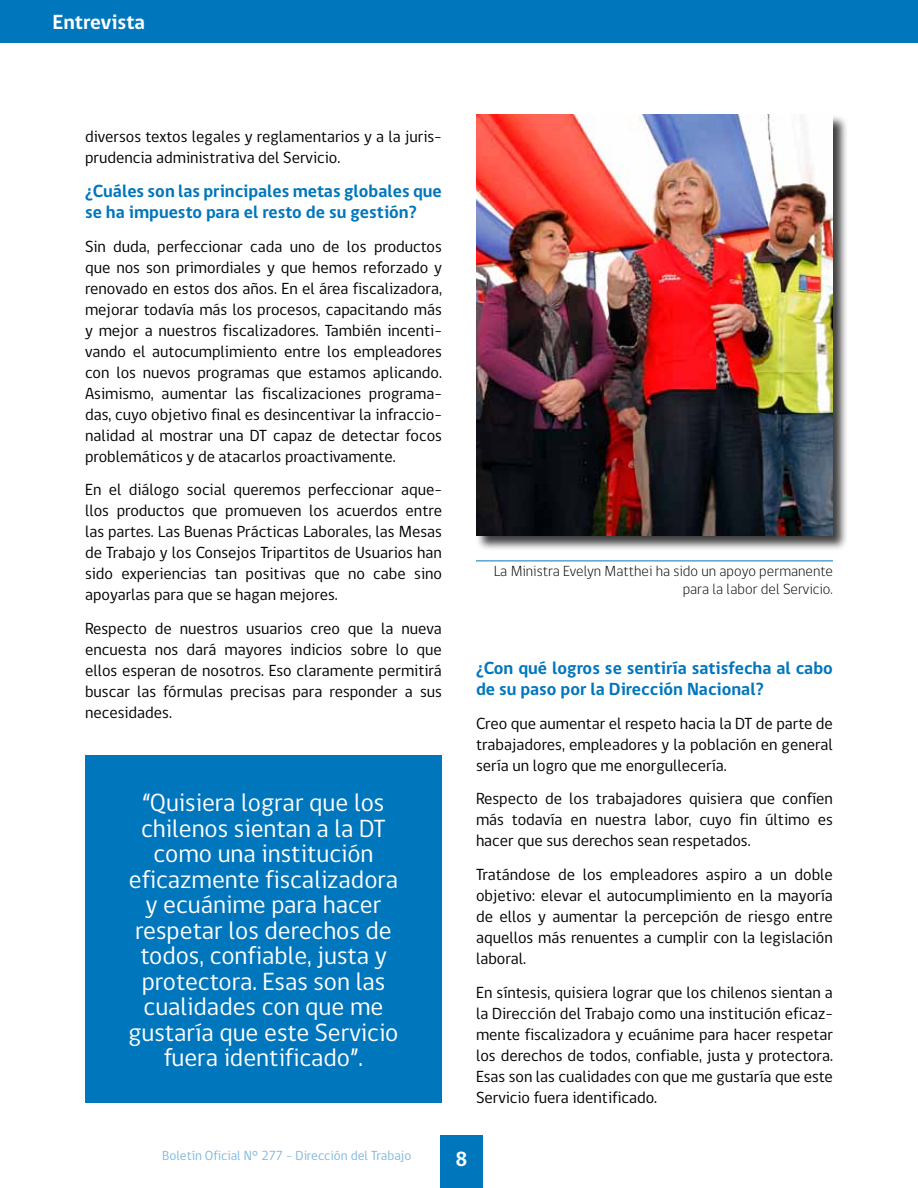
<style>
.page{position:relative;width:918px;height:1188px;background:#fff}
.page>*{position:absolute;margin:0;border:0;box-sizing:border-box;transform-origin:0 0}
.t1{font:25.5px/25.5px "gob CL";color:#fff;text-align:center}
.t2{font:700 21px "gob CL";color:#fff}
.t3{font:700 18px/21px "gob CL";color:#0076bd}
.t4{font:16.5px/21px "gob CL";color:#000;text-align:justify}
.t5{font:300 15px/18px "gob CL";color:#000;text-align:right}
.t6{font:13.5px "gob CL";color:#80bade}
</style>
<div class="page">
<div style="left:0;top:0;width:918px;height:43px;background:#0076bd"></div>
<div style="left:440px;top:1135px;width:42px;height:53px;background:#0076bd"></div>
<div style="left:85px;top:755px;width:357px;height:348px;background:#0076bd"></div>
<div style="left:475px;top:114px;width:374px;height:437px;background:#000;opacity:.75"></div>
<img style="left:476px;top:115px;width:357px;height:421px">
<hr style="left:476px;top:561px;width:357px;height:1px;background:#0076bd">
<p class="t2" style="left:52px;top:8px;width:94px">Entrevista</p>
<p class="t4" style="left:85px;top:126px;width:358px">diversos textos legales y reglamentarios y a la juris&shy;prudencia administrativa del Servicio.</p>
<p class="t3" style="left:85px;top:181px;width:358px">¿Cuáles son las principales metas globales que se ha impuesto para el resto de su gestión?</p>
<p class="t4" style="left:85px;top:236px;width:358px">Sin duda, perfeccionar cada uno de los productos que nos son primordiales y que hemos reforzado y renovado en estos dos años. En el área fiscalizadora, mejorar todavía más los procesos, capacitando más y mejor a nuestros fiscalizadores. También incenti&shy;vando el autocumplimiento entre los empleadores con los nuevos programas que estamos aplicando.<br>Asimismo, aumentar las fiscalizaciones programa&shy;das, cuyo objetivo final es desincentivar la infraccio&shy;nalidad al mostrar una DT capaz de detectar focos problemáticos y de atacarlos proactivamente.</p>
<p class="t4" style="left:85px;top:480px;width:358px">En el diálogo social queremos perfeccionar aque&shy;llos productos que promueven los acuerdos entre las partes. Las Buenas Prácticas Laborales, las Mesas de Trabajo y los Consejos Tripartitos de Usuarios han sido experiencias tan positivas que no cabe sino apoyarlas para que se hagan mejores.</p>
<p class="t4" style="left:85px;top:619px;width:358px">Respecto de nuestros usuarios creo que la nueva encuesta nos dará mayores indicios sobre lo que ellos esperan de nosotros. Eso claramente permitirá buscar las fórmulas precisas para responder a sus necesidades.</p>
<p class="t1" style="left:129px;top:791px;width:272px">“Quisiera lograr que los chilenos sientan a la DT como una institución eficazmente fiscalizadora y ecuánime para hacer respetar los derechos de todos, confiable, justa y protectora. Esas son las cualidades con que me gustaría que este Servicio fuera identificado”.</p>
<p class="t5" style="left:494px;top:563px;width:341px">La Ministra Evelyn Matthei ha sido un apoyo permanente para la labor del Servicio.</p>
<p class="t3" style="left:476px;top:658px;width:358px">¿Con qué logros se sentiría satisfecha al cabo de su paso por la Dirección Nacional?</p>
<p class="t4" style="left:476px;top:713px;width:358px">Creo que aumentar el respeto hacia la DT de parte de trabajadores, empleadores y la población en general sería un logro que me enorgullecería.</p>
<p class="t4" style="left:476px;top:789px;width:358px">Respecto de los trabajadores quisiera que confíen más todavía en nuestra labor, cuyo fin último es hacer que sus derechos sean respetados.</p>
<p class="t4" style="left:476px;top:865px;width:358px">Tratándose de los empleadores aspiro a un doble objetivo: elevar el autocumplimiento en la mayoría de ellos y aumentar la percepción de riesgo entre aquellos más renuentes a cumplir con la legislación laboral.</p>
<p class="t4" style="left:476px;top:982px;width:358px">En síntesis, quisiera lograr que los chilenos sientan a la Dirección del Trabajo como una institución eficaz&shy;mente fiscalizadora y ecuánime para hacer respetar los derechos de todos, confiable, justa y protectora.<br>Esas son las cualidades con que me gustaría que este Servicio fuera identificado.</p>
<p class="t6" style="left:162px;top:1146px;width:251px">Boletín Oficial N° 277 - Dirección del Trabajo</p>
<p class="t2" style="left:455px;top:1145px;width:14px">8</p>
</div>
